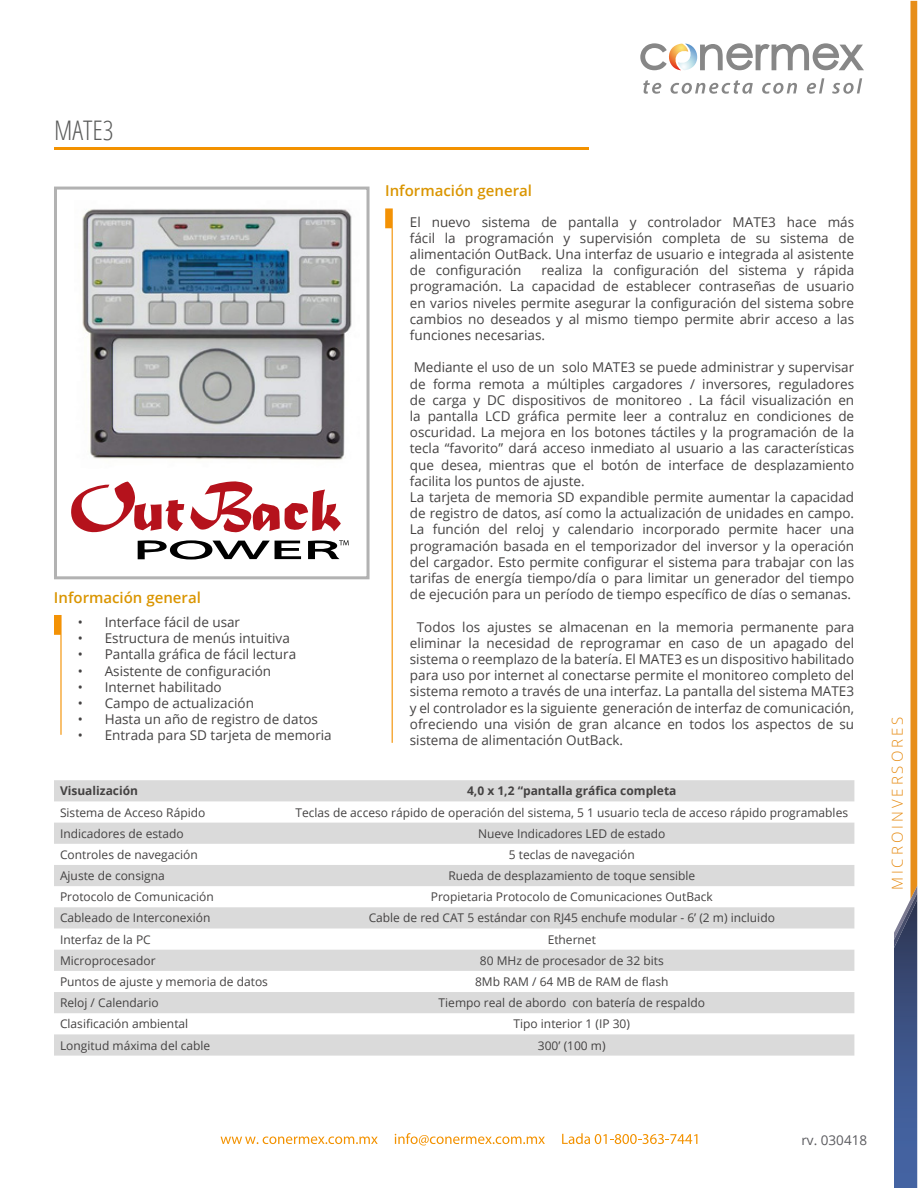
<style>
.page{position:relative;width:918px;height:1188px;background:#fff}
.page>*{position:absolute;margin:0;border:0;box-sizing:border-box;transform-origin:0 0}
.t1{font:300 condensed 27px "Open Sans";color:#5a5b5a}
.t2{font:600 15px "Open Sans";color:#da9500}
.t3{font:300 15px "Open Sans";letter-spacing:.2em;color:#e78e18}
.t4{font:13.5px/16.2px "Open Sans";color:#444242;text-align:justify}
.t5{font:13.5px "Open Sans";color:#5b5b5f}
.t6{font:12px "Open Sans";color:#444242}
.t7{font:700 12px "Open Sans";color:#444242}
</style>
<div class="page">
<svg style="left:910px;top:1px;width:7px;height:892px;background:#e89529"></svg>
<img style="left:910px;top:893px;width:7px;height:7px">
<img style="left:894px;top:900px;width:23px;height:288px">
<svg style="left:640px;top:43px;width:224px;height:27px"></svg>
<svg style="left:643px;top:80px;width:18px;height:14px"></svg>
<svg style="left:671px;top:80px;width:82px;height:14px"></svg>
<svg style="left:762px;top:83px;width:35px;height:11px"></svg>
<svg style="left:807px;top:78px;width:17px;height:16px"></svg>
<svg style="left:832px;top:78px;width:30px;height:16px"></svg>
<hr style="left:54px;top:148px;width:534px;height:2px;background:#f39200">
<svg style="left:221px;top:1137px;width:157px;height:7px"></svg>
<svg style="left:395px;top:1133px;width:150px;height:12px"></svg>
<svg style="left:562px;top:1133px;width:135px;height:11px"></svg>
<svg style="left:385px;top:208px;width:8px;height:535px"></svg>
<svg style="left:54px;top:615px;width:8px;height:120px"></svg>
<div style="left:54px;top:187px;width:316px;height:392px;border:3px solid #b2b2b2"></div>
<svg style="left:54px;top:780px;width:800px;height:276px;fill:#dadada"></svg>
<img style="left:82px;top:209px;width:270px;height:251px">
<svg style="left:71px;top:482px;width:113px;height:51px"></svg>
<svg style="left:190px;top:481px;width:151px;height:52px"></svg>
<svg style="left:138px;top:540px;width:163px;height:19px"></svg>
<svg style="left:308px;top:540px;width:41px;height:19px"></svg>
<h1 class="t1" style="left:54px;top:112px;width:61px">MATE3</h1>
<p class="t2" style="left:54px;top:587px;width:148px">Información general</p>
<p class="t4" style="left:78px;top:614px;width:164px">• Interface fácil de usar</p>
<p class="t4" style="left:78px;top:630px;width:214px">• Estructura de menús intuitiva</p>
<p class="t4" style="left:78px;top:646px;width:220px">• Pantalla gráfica de fácil lectura</p>
<p class="t4" style="left:78px;top:662px;width:195px">• Asistente de configuración</p>
<p class="t4" style="left:78px;top:679px;width:146px">• Internet habilitado</p>
<p class="t4" style="left:78px;top:695px;width:178px">• Campo de actualización</p>
<p class="t4" style="left:78px;top:711px;width:242px">• Hasta un año de registro de datos</p>
<p class="t4" style="left:78px;top:727px;width:256px">• Entrada para SD tarjeta de memoria</p>
<p class="t2" style="left:385px;top:180px;width:148px">Información general</p>
<p class="t4" style="left:410px;top:213px;width:446px">El nuevo sistema de pantalla y controlador MATE3 hace más fácil la programación y supervisión completa de su sistema de alimentación OutBack. Una interfaz de usuario e integrada al asistente de configuración</p>
<p class="t4" style="left:410px;top:262px;width:446px;text-indent:131px">realiza la configuración del sistema y rápida programación. La capacidad de establecer contraseñas de usuario en varios niveles permite asegurar la configuración del sistema sobre cambios no deseados y al mismo tiempo permite abrir acceso a las funciones necesarias.</p>
<p class="t4" style="left:410px;top:359px;width:446px;text-align:left">Mediante el uso de un solo MATE3 se puede administrar y supervisar de forma remota a múltiples cargadores / inversores, reguladores de carga y DC dispositivos de monitoreo . La fácil visualización en la pantalla LCD gráfica permite leer a contraluz en condiciones de oscuridad. La mejora en los botones táctiles y la programación de la tecla “favorito” dará acceso inmediato al usuario a las características que desea, mientras que el botón de interface de desplazamiento facilita los puntos de ajuste.<br>La tarjeta de memoria SD expandible permite aumentar la capacidad de registro de datos, así como la actualización de unidades en campo.<br>La función del reloj y calendario incorporado permite hacer una programación basada en el temporizador del inversor y la operación del cargador. Esto permite configurar el sistema para trabajar con las tarifas de energía tiempo/día o para limitar un generador del tiempo de ejecución para un período de tiempo específico de días o semanas.</p>
<p class="t4" style="left:410px;top:618px;width:446px;text-indent:7px">Todos los ajustes se almacenan en la memoria permanente para eliminar la necesidad de reprogramar en caso de un apagado del sistema o reemplazo de la batería. El MATE3 es un dispositivo habilitado para uso por internet al conectarse permite el monitoreo completo del sistema remoto a través de una interfaz. La pantalla del sistema MATE3 y el controlador es la siguiente generación de interfaz de comunicación, ofreciendo una visión de gran alcance en todos los aspectos de su sistema de alimentación OutBack.</p>
<p class="t7" style="left:60px;top:783px;width:80px">Visualización</p>
<p class="t7" style="left:467px;top:783px;width:211px">4,0 x 1,2 “pantalla gráfica completa</p>
<p class="t6" style="left:60px;top:804px;width:147px">Sistema de Acceso Rápido</p>
<p class="t6" style="left:295px;top:804px;width:554px">Teclas de acceso rápido de operación del sistema, 5 1 usuario tecla de acceso rápido programables</p>
<p class="t6" style="left:60px;top:825px;width:125px">Indicadores de estado</p>
<p class="t6" style="left:478px;top:825px;width:189px">Nueve Indicadores LED de estado</p>
<p class="t6" style="left:60px;top:846px;width:139px">Controles de navegación</p>
<p class="t6" style="left:509px;top:846px;width:127px">5 teclas de navegación</p>
<p class="t6" style="left:60px;top:868px;width:106px">Ajuste de consigna</p>
<p class="t6" style="left:448px;top:868px;width:248px">Rueda de desplazamiento de toque sensible</p>
<p class="t6" style="left:60px;top:889px;width:155px">Protocolo de Comunicación</p>
<p class="t6" style="left:431px;top:889px;width:284px">Propietaria Protocolo de Comunicaciones OutBack</p>
<p class="t6" style="left:60px;top:910px;width:152px">Cableado de Interconexión</p>
<p class="t6" style="left:369px;top:910px;width:408px">Cable de red CAT 5 estándar con RJ45 enchufe modular - 6’ (2 m) incluido</p>
<p class="t6" style="left:60px;top:931px;width:92px">Interfaz de la PC</p>
<p class="t6" style="left:548px;top:931px;width:50px">Ethernet</p>
<p class="t6" style="left:60px;top:952px;width:97px">Microprocesador</p>
<p class="t6" style="left:480px;top:952px;width:185px">80 MHz de procesador de 32 bits</p>
<p class="t6" style="left:60px;top:973px;width:210px">Puntos de ajuste y memoria de datos</p>
<p class="t6" style="left:475px;top:973px;width:195px">8Mb RAM / 64 MB de RAM de flash</p>
<p class="t6" style="left:60px;top:995px;width:100px">Reloj / Calendario</p>
<p class="t6" style="left:439px;top:995px;width:268px">Tiempo real de abordo con batería de respaldo</p>
<p class="t6" style="left:60px;top:1016px;width:130px">Clasificación ambiental</p>
<p class="t6" style="left:514px;top:1016px;width:118px">Tipo interior 1 (IP 30)</p>
<p class="t6" style="left:60px;top:1037px;width:152px">Longitud máxima del cable</p>
<p class="t6" style="left:538px;top:1037px;width:69px">300’ (100 m)</p>
<p class="t3" style="left:887px;top:890px;width:175px;rotate:-90deg">MICROINVERSORES</p>
<p class="t5" style="left:801px;top:1131px;width:67px">rv. 030418</p>
</div>
